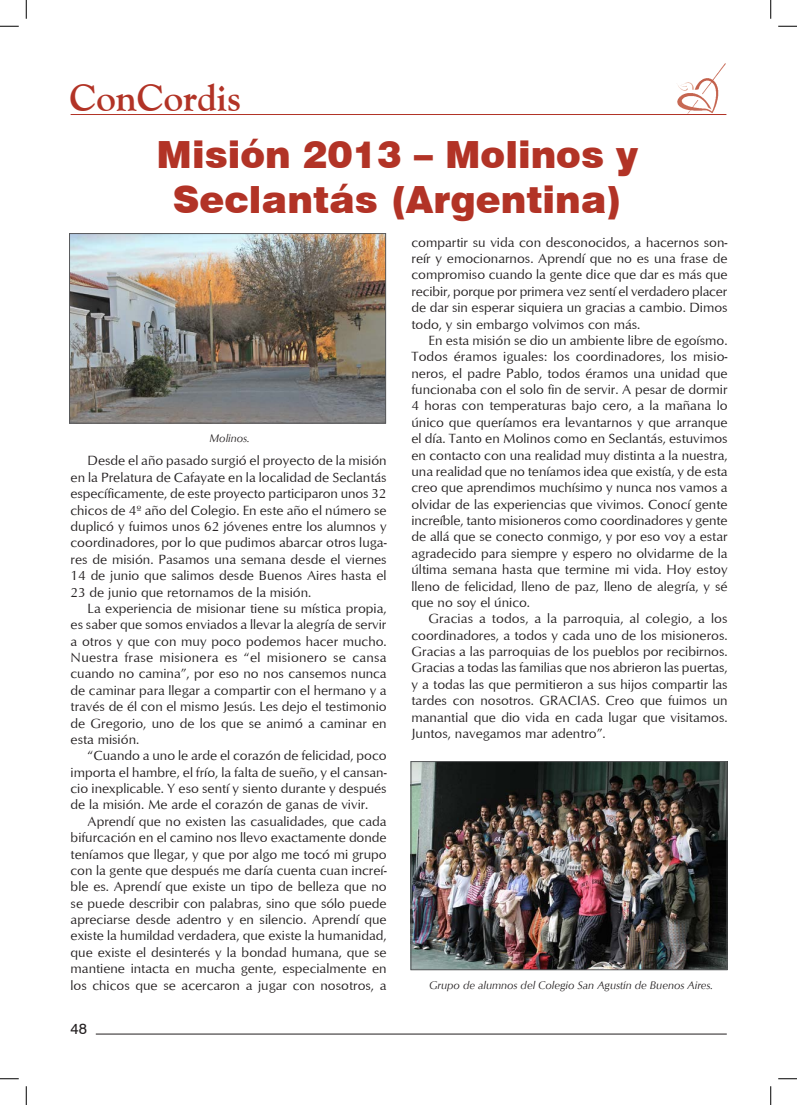
<style>
.page{position:relative;width:797px;height:1105px;background:#fff}
.page>*{position:absolute;margin:0;border:0;box-sizing:border-box;transform-origin:0 0}
.TITULO{font:900 37.5px/45px "Swiss 721 BT";color:#b23326;text-align:center}
.t1{font:700 37.5px "Goudy Old Style BT";color:#b23326}
.t2{font:15px "Swiss 721 BT";color:#231f20}
.GENERAL{font:13.75px/16.4px "Optimum";color:#231f20;text-align:justify}
.PIE_FOTO{font:italic 11.25px "Optimum";color:#231f20}
</style>
<div class="page">
<hr style="left:71px;top:114px;width:655px;height:1px;background:#b23326">
<img style="left:677px;top:63px;width:49px;height:51px">
<hr style="left:96px;top:1034px;width:630px;height:1px;background:#231f20">
<img style="left:71px;top:235px;width:313px;height:186px">
<div style="left:69px;top:233px;width:317px;height:190px;border:1px solid #57585a"></div>
<img style="left:412px;top:763px;width:313px;height:205px">
<div style="left:410px;top:761px;width:317px;height:209px;border:1px solid #57585a"></div>
<svg style="left:0;top:25px;width:19px;height:2px"></svg>
<svg style="left:778px;top:25px;width:19px;height:2px"></svg>
<svg style="left:0;top:1078px;width:19px;height:1px"></svg>
<svg style="left:778px;top:1078px;width:19px;height:1px"></svg>
<svg style="left:25px;top:0;width:2px;height:19px"></svg>
<svg style="left:25px;top:1086px;width:2px;height:19px"></svg>
<svg style="left:770px;top:0;width:1px;height:19px"></svg>
<svg style="left:770px;top:1086px;width:1px;height:19px"></svg>
<p class="t1" style="left:69px;top:75px;width:173px">ConCordis</p>
<p class="TITULO" style="left:156px;top:132px;width:483px">Misión 2013 – Molinos y<br>Seclantás (Argentina)</p>
<p class="PIE_FOTO" style="left:210px;top:432px;width:42px">Molinos.</p>
<p class="GENERAL" style="left:71px;top:452px;width:317px;text-indent:17px">Desde el año pasado surgió el proyecto de la misión en la Prelatura de Cafayate en la localidad de Seclantás específicamente, de este proyecto participaron unos 32 chicos de 4º año del Colegio. En este año el número se duplicó y fuimos unos 62 jóvenes entre los alumnos y coordinadores, por lo que pudimos abarcar otros luga&shy;res de misión. Pasamos una semana desde el viernes 14 de junio que salimos desde Buenos Aires hasta el 23 de junio que retornamos de la misión.</p>
<p class="GENERAL" style="left:71px;top:600px;width:317px;text-indent:17px">La experiencia de misionar tiene su mística propia, es saber que somos enviados a llevar la alegría de servir a otros y que con muy poco podemos hacer mucho.<br>Nuestra frase misionera es “el misionero se cansa cuando no camina”, por eso no nos cansemos nunca de caminar para llegar a compartir con el hermano y a través de él con el mismo Jesús. Les dejo el testimonio de Gregorio, uno de los que se animó a caminar en esta misión.</p>
<p class="GENERAL" style="left:71px;top:747px;width:317px;text-indent:17px">“Cuando a uno le arde el corazón de felicidad, poco importa el hambre, el frío, la falta de sueño, y el cansan&shy;cio inexplicable. Y eso sentí y siento durante y después de la misión. Me arde el corazón de ganas de vivir.</p>
<p class="GENERAL" style="left:71px;top:812px;width:317px;text-indent:17px">Aprendí que no existen las casualidades, que cada bifurcación en el camino nos llevo exactamente donde teníamos que llegar, y que por algo me tocó mi grupo con la gente que después me daría cuenta cuan increí&shy;ble es. Aprendí que existe un tipo de belleza que no se puede describir con palabras, sino que sólo puede apreciarse desde adentro y en silencio. Aprendí que existe la humildad verdadera, que existe la humanidad, que existe el desinterés y la bondad humana, que se mantiene intacta en mucha gente, especialmente en los chicos que se acercaron a jugar con nosotros, a</p>
<p class="t2" style="left:71px;top:1018px;width:18px">48</p>
<p class="GENERAL" style="left:411px;top:233px;width:317px">compartir su vida con desconocidos, a hacernos son&shy;reír y emocionarnos. Aprendí que no es una frase de compromiso cuando la gente dice que dar es más que recibir, porque por primera vez sentí el verdadero placer de dar sin esperar siquiera un gracias a cambio. Dimos todo, y sin embargo volvimos con más.</p>
<p class="GENERAL" style="left:411px;top:332px;width:318px;text-indent:17px">En esta misión se dio un ambiente libre de egoísmo.<br>Todos éramos iguales: los coordinadores, los misio&shy;neros, el padre Pablo, todos éramos una unidad que funcionaba con el solo fin de servir. A pesar de dormir 4 horas con temperaturas bajo cero, a la mañana lo único que queríamos era levantarnos y que arranque el día. Tanto en Molinos como en Seclantás, estuvimos en contacto con una realidad muy distinta a la nuestra, una realidad que no teníamos idea que existía, y de esta creo que aprendimos muchísimo y nunca nos vamos a olvidar de las experiencias que vivimos. Conocí gente increíble, tanto misioneros como coordinadores y gente de allá que se conecto conmigo, y por eso voy a estar agradecido para siempre y espero no olvidarme de la última semana hasta que termine mi vida. Hoy estoy lleno de felicidad, lleno de paz, lleno de alegría, y sé que no soy el único.</p>
<p class="GENERAL" style="left:411px;top:610px;width:318px;text-indent:17px">Gracias a todos, a la parroquia, al colegio, a los coordinadores, a todos y cada uno de los misioneros.<br>Gracias a las parroquias de los pueblos por recibirnos.<br>Gracias a todas las familias que nos abrieron las puertas, y a todas las que permitieron a sus hijos compartir las tardes con nosotros. GRACIAS. Creo que fuimos un manantial que dio vida en cada lugar que visitamos.<br>Juntos, navegamos mar adentro”.</p>
<p class="PIE_FOTO" style="left:429px;top:979px;width:285px">Grupo de alumnos del Colegio San Agustín de Buenos Aires.</p>
</div>
